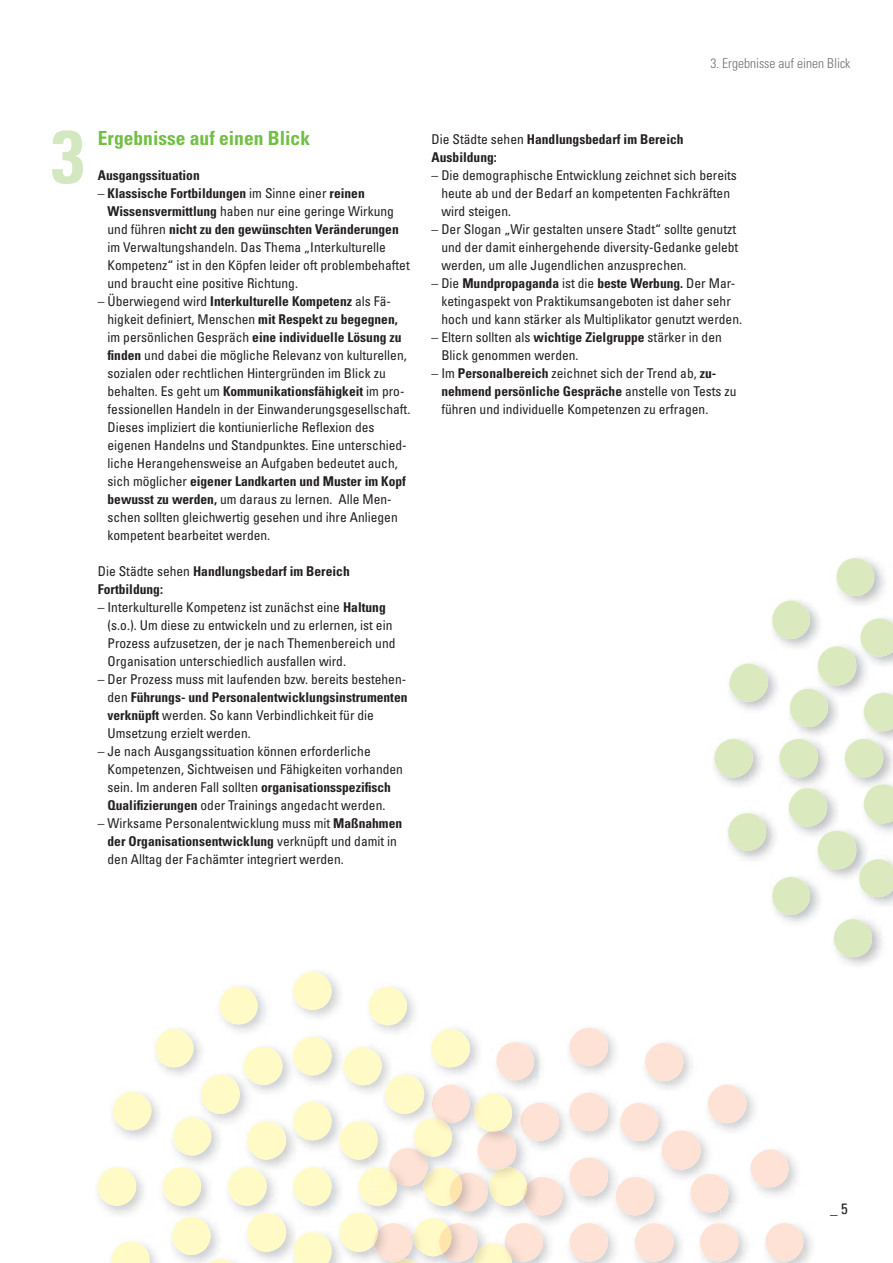
<style>
.page{position:relative;width:893px;height:1263px;background:#fff}
.page>*{position:absolute;margin:0;border:0;box-sizing:border-box;transform-origin:0 0}
.t1{font:700 condensed 75px "Univers LT Std";color:#d3e8c1}
.t2{font:700 condensed 19.5px "Univers LT Std";color:#72bf44}
.t3{font:condensed 15px "Univers LT Std";color:#231f20}
.t4{font:condensed 13.5px/18px "Univers LT Std";color:#231f20}
.t5{font:700 condensed 13.5px/18px "Univers LT Std";color:#231f20}
.t6{font:300 condensed 13.5px "Univers LT Std";color:#6d6e70}
.s1{font-weight:700}
.s2{font-weight:400}
</style>
<div class="page">
<svg style="left:714px;top:558px;width:179px;height:408px"></svg>
<img style="left:374px;top:1042px;width:117px;height:221px">
<img style="left:391px;top:1259px;width:27px;height:4px">
<svg style="left:395px;top:1259px;width:13px;height:4px"></svg>
<img style="left:472px;top:1243px;width:19px;height:20px">
<img style="left:411px;top:1218px;width:37px;height:38px">
<svg style="left:439px;top:1226px;width:13px;height:27px"></svg>
<svg style="left:109px;top:1213px;width:269px;height:50px"></svg>
<img style="left:489px;top:1167px;width:2px;height:39px">
<img style="left:423px;top:1167px;width:36px;height:39px">
<svg style="left:449px;top:1176px;width:13px;height:27px"></svg>
<img style="left:411px;top:1118px;width:43px;height:39px">
<svg style="left:438px;top:1119px;width:7px;height:3px"></svg>
<img style="left:471px;top:1094px;width:20px;height:37px">
<svg style="left:491px;top:1028px;width:312px;height:235px"></svg>
<img style="left:410px;top:1075px;width:16px;height:39px">
<img style="left:430px;top:1029px;width:42px;height:38px">
<svg style="left:98px;top:972px;width:312px;height:234px"></svg>
<p class="t6" style="left:710px;top:57px;width:142px">3. Ergebnisse auf einen Blick</p>
<h1 class="t1" style="left:51px;top:121px;width:35px">3</h1>
<h2 class="t2" style="left:98px;top:129px;width:214px">Ergebnisse auf einen Blick</h2>
<p class="t5" style="left:98px;top:167px;width:103px">Ausgangssituation</p>
<p class="t4" style="left:108px;top:185px;width:304px;text-indent:-10px">– <span class="s1">Klassische Fortbildungen</span> im Sinne einer <span class="s1">reinen Wissensvermittlung</span> haben nur eine geringe Wirkung und führen <span class="s1">nicht zu den gewünschten Veränderungen </span>im Verwaltungshandeln. Das Thema „Interkulturelle Kompetenz“ ist in den Köpfen leider oft problembehaftet und braucht eine positive Richtung.</p>
<p class="t4" style="left:108px;top:293px;width:304px;text-indent:-10px">– Überwiegend wird <span class="s1">Interkulturelle Kompetenz</span> als Fä&shy;higkeit definiert, Menschen <span class="s1">mit Respekt zu begegnen, </span>im persönlichen Gespräch <span class="s1">eine individuelle Lösung zu finden</span> und dabei die mögliche Relevanz von kulturellen, sozialen oder rechtlichen Hintergründen im Blick zu behalten. Es geht um <span class="s1">Kommunikationsfähigkeit</span> im pro&shy;fessionellen Handeln in der Einwanderungsgesellschaft.<br>Dieses impliziert die kontiunierliche Reflexion des eigenen Handelns und Standpunktes. Eine unterschied&shy;liche Herangehensweise an Aufgaben bedeutet auch, sich möglicher <span class="s1">eigener Landkarten und Muster im Kopf bewusst zu werden,</span> um daraus zu lernen. Alle Men&shy;schen sollten gleichwertig gesehen und ihre Anliegen kompetent bearbeitet werden.</p>
<p class="t5" style="left:98px;top:563px;width:253px"><span class="s2">Die Städte sehen</span> Handlungsbedarf im Bereich<br>Fortbildung:</p>
<p class="t4" style="left:108px;top:599px;width:289px;text-indent:-10px">– Interkulturelle Kompetenz ist zunächst eine <span class="s1">Haltung </span>(s.o.). Um diese zu entwickeln und zu erlernen, ist ein Prozess aufzusetzen, der je nach Themenbereich und Organisation unterschiedlich ausfallen wird.</p>
<p class="t4" style="left:108px;top:671px;width:301px;text-indent:-10px">– Der Prozess muss mit laufenden bzw. bereits bestehen&shy;den <span class="s1">Führungs- und Personalentwicklungsinstrumenten verknüpft</span> werden. So kann Verbindlichkeit für die Umsetzung erzielt werden.</p>
<p class="t4" style="left:108px;top:743px;width:297px;text-indent:-10px">– Je nach Ausgangssituation können erforderliche Kompetenzen, Sichtweisen und Fähigkeiten vorhanden sein. Im anderen Fall sollten <span class="s1">organisationsspezifisch Qualifizierungen</span> oder Trainings angedacht werden.</p>
<p class="t4" style="left:108px;top:815px;width:296px;text-indent:-10px">– Wirksame Personalentwicklung muss mit <span class="s1">Maßnahmen der Organisationsentwicklung</span> verknüpft und damit in den Alltag der Fachämter integriert werden.</p>
<p class="t5" style="left:432px;top:131px;width:253px"><span class="s2">Die Städte sehen</span> Handlungsbedarf im Bereich<br>Ausbildung:</p>
<p class="t4" style="left:441px;top:167px;width:297px;text-indent:-10px">– Die demographische Entwicklung zeichnet sich bereits heute ab und der Bedarf an kompetenten Fachkräften wird steigen.</p>
<p class="t4" style="left:441px;top:221px;width:298px;text-indent:-10px">– Der Slogan „Wir gestalten unsere Stadt“ sollte genutzt und der damit einhergehende diversity-Gedanke gelebt werden, um alle Jugendlichen anzusprechen.</p>
<p class="t4" style="left:441px;top:275px;width:302px;text-indent:-10px">– Die <span class="s1">Mundpropaganda</span> ist die <span class="s1">beste Werbung.</span> Der Mar&shy;ketingaspekt von Praktikumsangeboten ist daher sehr hoch und kann stärker als Multiplikator genutzt werden.</p>
<p class="t4" style="left:441px;top:329px;width:282px;text-indent:-10px">– Eltern sollten als <span class="s1">wichtige Zielgruppe</span> stärker in den<br>Blick genommen werden.</p>
<p class="t4" style="left:441px;top:365px;width:297px;text-indent:-10px">– Im <span class="s1">Personalbereich</span> zeichnet sich der Trend ab, <span class="s1">zu&shy;nehmend persönliche Gespräche</span> anstelle von Tests zu führen und individuelle Kompetenzen zu erfragen.</p>
<p class="t3" style="left:830px;top:1201px;width:19px">_ 5</p>
</div>
